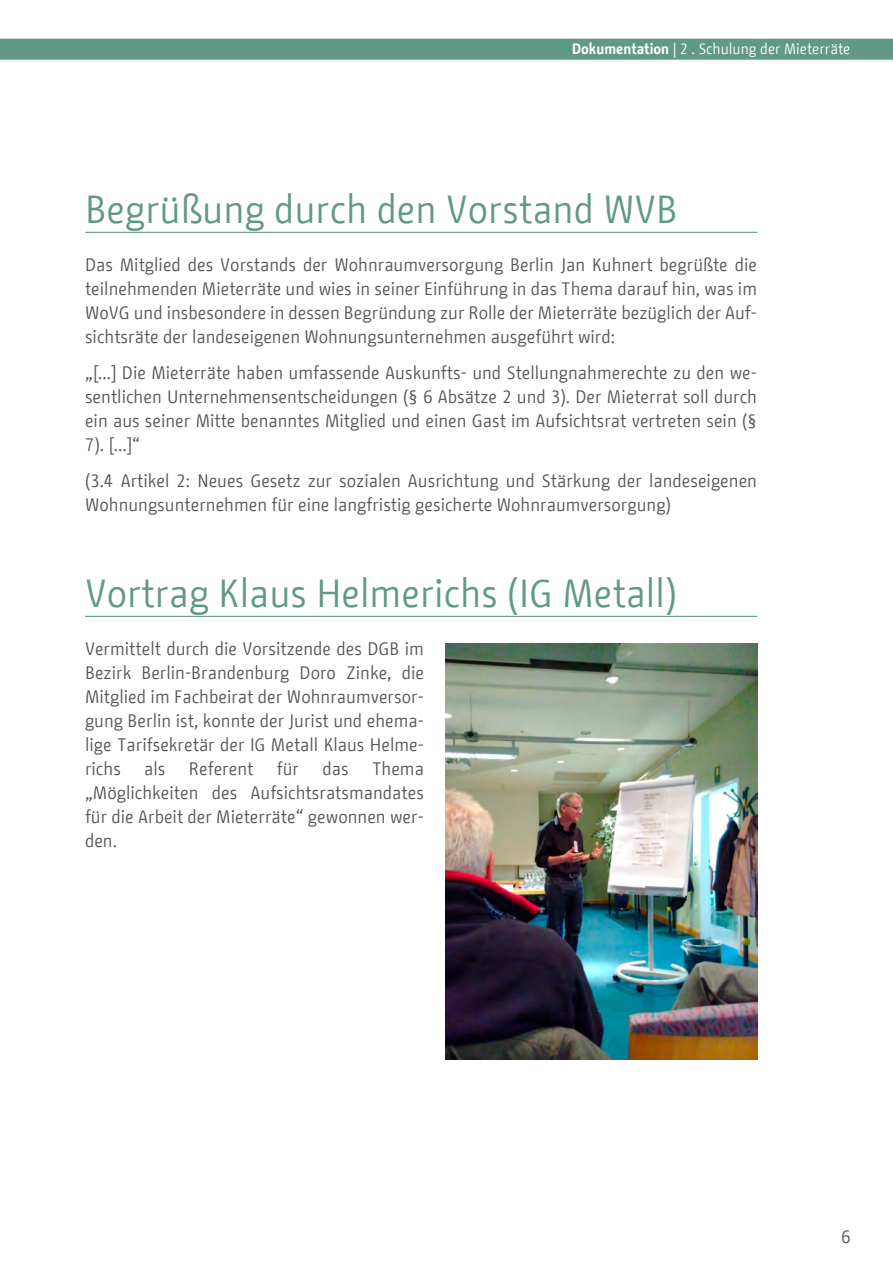
<style>
.page{position:relative;width:893px;height:1263px;background:#fff}
.page>*{position:absolute;margin:0;border:0;box-sizing:border-box;transform-origin:0 0}
._1_Überschrift{font:39px "BMF Change";color:#619886}
._1_Fließtext{font:18px/24px "BMF Change";color:#565656;text-align:justify}
.t1{font:15px "BMF Change";color:#fff}
.s1{font-weight:700}
</style>
<div class="page">
<div style="left:0;top:39px;width:893px;height:21px;background:#619886"></div>
<hr style="left:85px;top:232px;width:672px;height:1px;background:#619886">
<hr style="left:85px;top:616px;width:672px;height:1px;background:#619886">
<img style="left:445px;top:643px;width:312px;height:416px">
<p class="t1" style="left:615px;top:38px;width:237px">Titel der Broschüre | <span class="s1">Titel des Kapitels</span></p>
<p class="t1" style="left:572px;top:38px;width:280px"><span class="s1">Dokumentation</span> | 2 . Schulung der Mieterräte</p>
<p class="_1_Überschrift" style="left:85px;top:182px;width:594px">Begrüßung durch den Vorstand WVB</p>
<p class="_1_Fließtext" style="left:85px;top:253px;width:674px">Das Mitglied des Vorstands der Wohnraumversorgung Berlin Jan Kuhnert begrüßte die teilnehmenden Mieterräte und wies in seiner Einführung in das Thema darauf hin, was im WoVG und insbesondere in dessen Begründung zur Rolle der Mieterräte bezüglich der Auf&shy;sichtsräte der landeseigenen Wohnungsunternehmen ausgeführt wird:</p>
<p class="_1_Fließtext" style="left:85px;top:361px;width:674px">„[...] Die Mieterräte haben umfassende Auskunfts- und Stellungnahmerechte zu den we&shy;sentlichen Unternehmensentscheidungen (§ 6 Absätze 2 und 3). Der Mieterrat soll durch ein aus seiner Mitte benanntes Mitglied und einen Gast im Aufsichtsrat vertreten sein (§ 7). [...]“</p>
<p class="_1_Fließtext" style="left:85px;top:469px;width:673px">(3.4 Artikel 2: Neues Gesetz zur sozialen Ausrichtung und Stärkung der landeseigenen<br>Wohnungsunternehmen für eine langfristig gesicherte Wohnraumversorgung)</p>
<p class="_1_Überschrift" style="left:85px;top:566px;width:593px">Vortrag Klaus Helmerichs (IG Metall)</p>
<p class="_1_Fließtext" style="left:85px;top:637px;width:340px">Vermittelt durch die Vorsitzende des DGB im Bezirk Berlin-Brandenburg Doro Zinke, die Mitglied im Fachbeirat der Wohnraumversor&shy;gung Berlin ist, konnte der Jurist und ehema&shy;lige Tarifsekretär der IG Metall Klaus Helme&shy;richs</p>
<p class="_1_Fließtext" style="left:144px;top:757px;width:23px">als</p>
<p class="_1_Fließtext" style="left:189px;top:757px;width:66px">Referent</p>
<p class="_1_Fließtext" style="left:277px;top:757px;width:24px">für</p>
<p class="_1_Fließtext" style="left:322px;top:757px;width:28px">das</p>
<p class="_1_Fließtext" style="left:85px;top:757px;width:340px;text-indent:287px">Thema „Möglichkeiten des Aufsichtsratsmandates für die Arbeit der Mieterräte“ gewonnen wer&shy;den.</p>
<p class="_1_Fließtext" style="left:841px;top:1225px;width:11px">6</p>
</div>
